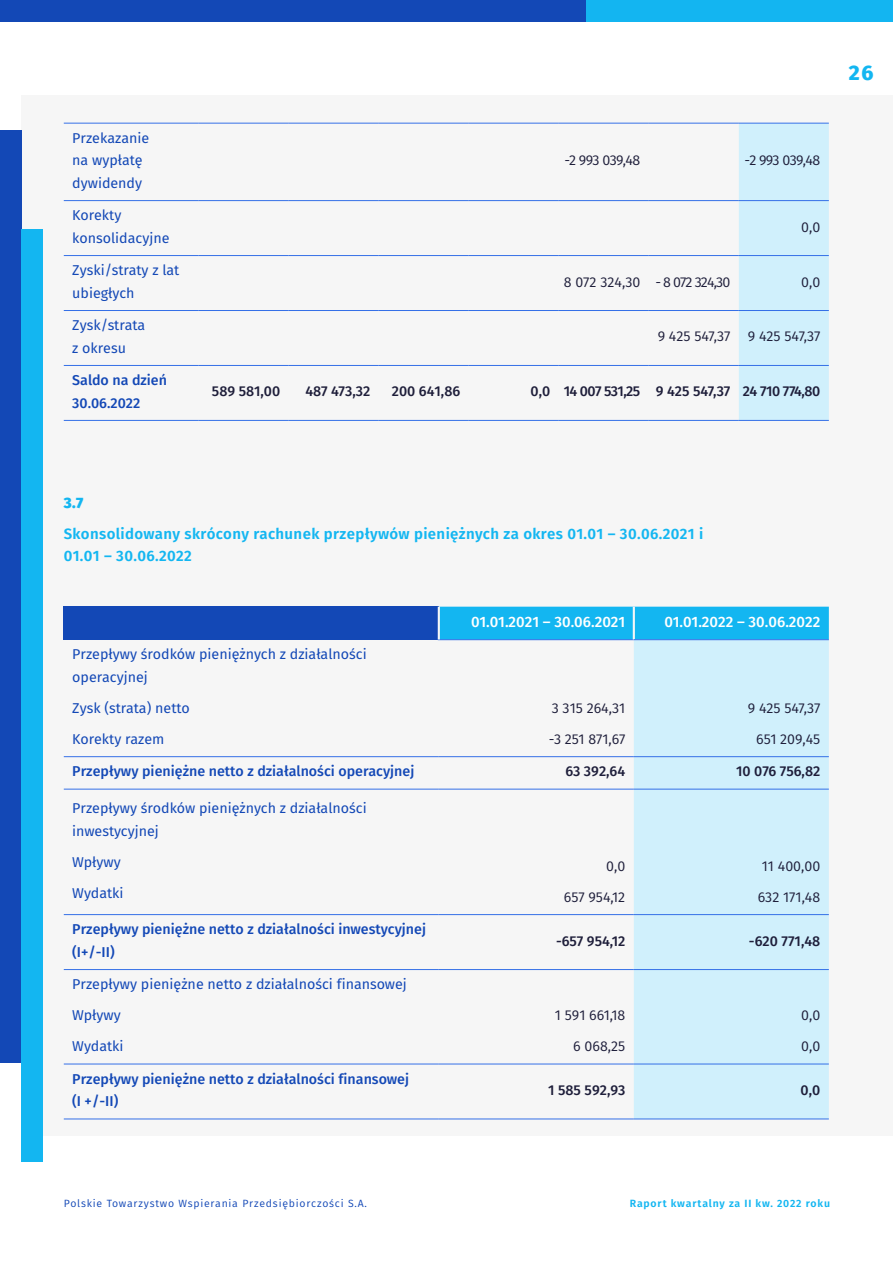
<style>
.page{position:relative;width:893px;height:1263px;background:#fff}
.page>*{position:absolute;margin:0;border:0;box-sizing:border-box;transform-origin:0 0}
.t1{font:800 21px "Fira Sans";color:#13b6f1}
.t2{font:600 15px/22.5px "Fira Sans";letter-spacing:.025em;color:#13b6f1}
.t3{font:500 15px "Fira Sans";color:#fff}
.t4{font:800 15px "Fira Sans";color:#13b6f1}
.t5{font:14.25px/22.5px "Fira Sans";color:#1348b6}
.t6{font:500 14.25px/22.5px "Fira Sans";color:#1348b6}
.t7{font:14.25px/31px "Fira Sans";color:#1e1e3a}
.t8{font:500 14.25px "Fira Sans";color:#1e1e3a}
.t9{font:500 14.25px "Fira Sans";letter-spacing:-.03em;color:#1e1e3a}
.t10{font:14.25px "Fira Sans";letter-spacing:-.03em;color:#1e1e3a}
.t11{font:10.5px "Fira Sans";letter-spacing:.075em;color:#1348b6}
.t12{font:600 10.5px "Fira Sans";letter-spacing:.075em;color:#13b6f1}
</style>
<div class="page">
<div style="left:21px;top:96px;width:872px;height:1040px;background:#f6f6f6"></div>
<div style="left:0;top:130px;width:21px;height:932px;background:#1348b6"></div>
<div style="left:21px;top:230px;width:22px;height:931px;background:#13b6f1"></div>
<div style="left:0;top:0;width:586px;height:21px;background:#1348b6"></div>
<div style="left:586px;top:0;width:307px;height:21px;background:#13b5f1"></div>
<div style="left:739px;top:124px;width:90px;height:296px;background:#d0f0fc"></div>
<hr style="left:64px;top:123px;width:135px;height:1px;background:#3570e7">
<hr style="left:199px;top:123px;width:90px;height:1px;background:#3570e7">
<hr style="left:289px;top:123px;width:90px;height:1px;background:#3570e7">
<hr style="left:379px;top:123px;width:90px;height:1px;background:#3570e7">
<hr style="left:469px;top:123px;width:90px;height:1px;background:#3570e7">
<hr style="left:559px;top:123px;width:90px;height:1px;background:#3570e7">
<hr style="left:649px;top:123px;width:90px;height:1px;background:#3570e7">
<hr style="left:64px;top:200px;width:135px;height:1px;background:#3570e7">
<hr style="left:199px;top:200px;width:90px;height:1px;background:#3570e7">
<hr style="left:289px;top:200px;width:90px;height:1px;background:#3570e7">
<hr style="left:379px;top:200px;width:90px;height:1px;background:#3570e7">
<hr style="left:469px;top:200px;width:90px;height:1px;background:#3570e7">
<hr style="left:559px;top:200px;width:90px;height:1px;background:#3570e7">
<hr style="left:649px;top:200px;width:90px;height:1px;background:#3570e7">
<hr style="left:64px;top:255px;width:135px;height:1px;background:#3570e7">
<hr style="left:199px;top:255px;width:90px;height:1px;background:#3570e7">
<hr style="left:289px;top:255px;width:90px;height:1px;background:#3570e7">
<hr style="left:379px;top:255px;width:90px;height:1px;background:#3570e7">
<hr style="left:469px;top:255px;width:90px;height:1px;background:#3570e7">
<hr style="left:559px;top:255px;width:90px;height:1px;background:#3570e7">
<hr style="left:649px;top:255px;width:90px;height:1px;background:#3570e7">
<hr style="left:64px;top:310px;width:135px;height:1px;background:#3570e7">
<hr style="left:199px;top:310px;width:90px;height:1px;background:#3570e7">
<hr style="left:289px;top:310px;width:90px;height:1px;background:#3570e7">
<hr style="left:379px;top:310px;width:90px;height:1px;background:#3570e7">
<hr style="left:469px;top:310px;width:90px;height:1px;background:#3570e7">
<hr style="left:559px;top:310px;width:90px;height:1px;background:#3570e7">
<hr style="left:649px;top:310px;width:90px;height:1px;background:#3570e7">
<hr style="left:64px;top:365px;width:135px;height:1px;background:#3570e7">
<hr style="left:199px;top:365px;width:90px;height:1px;background:#3570e7">
<hr style="left:289px;top:365px;width:90px;height:1px;background:#3570e7">
<hr style="left:379px;top:365px;width:90px;height:1px;background:#3570e7">
<hr style="left:469px;top:365px;width:90px;height:1px;background:#3570e7">
<hr style="left:559px;top:365px;width:90px;height:1px;background:#3570e7">
<hr style="left:649px;top:365px;width:90px;height:1px;background:#3570e7">
<hr style="left:739px;top:123px;width:90px;height:1px;background:#3570e7">
<hr style="left:739px;top:200px;width:90px;height:1px;background:#3570e7">
<hr style="left:739px;top:255px;width:90px;height:1px;background:#3570e7">
<hr style="left:739px;top:310px;width:90px;height:1px;background:#3570e7">
<hr style="left:739px;top:365px;width:90px;height:1px;background:#3570e7">
<hr style="left:199px;top:420px;width:90px;height:1px;background:#3570e7">
<hr style="left:289px;top:420px;width:90px;height:1px;background:#3570e7">
<hr style="left:379px;top:420px;width:90px;height:1px;background:#3570e7">
<hr style="left:469px;top:420px;width:90px;height:1px;background:#3570e7">
<hr style="left:559px;top:420px;width:90px;height:1px;background:#3570e7">
<hr style="left:649px;top:420px;width:90px;height:1px;background:#3570e7">
<hr style="left:64px;top:420px;width:135px;height:1px;background:#3570e7">
<hr style="left:739px;top:420px;width:90px;height:1px;background:#3570e7">
<div style="left:64px;top:607px;width:375px;height:33px;background:#1348b6"></div>
<div style="left:440px;top:607px;width:389px;height:32px;background:#13b6f1"></div>
<div style="left:634px;top:640px;width:195px;height:479px;background:#d0f0fc"></div>
<hr style="left:438px;top:639px;width:196px;height:1px;background:#3570e7">
<hr style="left:64px;top:756px;width:375px;height:1px;background:#3570e7">
<hr style="left:439px;top:756px;width:195px;height:1px;background:#3570e7">
<hr style="left:64px;top:789px;width:375px;height:1px;background:#3570e7">
<hr style="left:439px;top:789px;width:195px;height:1px;background:#3570e7">
<hr style="left:64px;top:914px;width:375px;height:1px;background:#3570e7">
<hr style="left:439px;top:914px;width:195px;height:1px;background:#3570e7">
<hr style="left:64px;top:969px;width:375px;height:1px;background:#3570e7">
<hr style="left:439px;top:969px;width:195px;height:1px;background:#3570e7">
<hr style="left:64px;top:1064px;width:375px;height:1px;background:#3570e7">
<hr style="left:439px;top:1064px;width:195px;height:1px;background:#3570e7">
<hr style="left:64px;top:1119px;width:375px;height:1px;background:#3570e7">
<hr style="left:634px;top:756px;width:195px;height:1px;background:#3570e7">
<hr style="left:439px;top:1119px;width:195px;height:1px;background:#3570e7">
<hr style="left:438px;top:607px;width:2px;height:32px;background:#f6f6f6">
<hr style="left:633px;top:607px;width:2px;height:32px;background:#f6f6f6">
<hr style="left:634px;top:639px;width:195px;height:1px;background:#3570e7">
<hr style="left:634px;top:789px;width:195px;height:1px;background:#3570e7">
<hr style="left:634px;top:914px;width:195px;height:1px;background:#3570e7">
<hr style="left:634px;top:969px;width:195px;height:1px;background:#3570e7">
<hr style="left:634px;top:1064px;width:195px;height:1px;background:#3570e7">
<hr style="left:634px;top:1119px;width:195px;height:1px;background:#3570e7">
<p class="t5" style="left:72px;top:128px;width:79px">Przekazanie na wypłatę dywidendy</p>
<p class="t5" style="left:72px;top:205px;width:99px">Korekty konsolidacyjne</p>
<p class="t5" style="left:72px;top:260px;width:109px">Zyski/straty z lat ubiegłych</p>
<p class="t5" style="left:72px;top:315px;width:75px">Zysk/strata z okresu</p>
<p class="t6" style="left:72px;top:370px;width:96px">Saldo na dzień<br>30.06.2022</p>
<h1 class="t1" style="left:849px;top:58px;width:26px">26</h1>
<p class="t7" style="left:564px;top:146px;width:77px">-2 993 039,48</p>
<p class="t7" style="left:744px;top:146px;width:77px">-2 993 039,48</p>
<p class="t7" style="left:801px;top:212px;width:21px">0,0</p>
<p class="t10" style="left:564px;top:272px;width:168px">8 072 324,30 - 8 072 324,30</p>
<p class="t7" style="left:801px;top:267px;width:21px">0,0</p>
<p class="t7" style="left:658px;top:322px;width:164px">9 425 547,37 9 425 547,37</p>
<p class="t8" style="left:212px;top:381px;width:70px">589 581,00</p>
<p class="t8" style="left:305px;top:381px;width:66px">487 473,32</p>
<p class="t8" style="left:392px;top:381px;width:70px">200 641,86</p>
<p class="t9" style="left:531px;top:381px;width:291px">0,0 14 007 531,25 9 425 547,37 24 710 774,80</p>
<p class="t4" style="left:64px;top:492px;width:21px">3.7</p>
<p class="t2" style="left:64px;top:523px;width:641px">Skonsolidowany skrócony rachunek przepływów pieniężnych za okres 01.01 – 30.06.2021 i<br>01.01 – 30.06.2022</p>
<p class="t3" style="left:471px;top:611px;width:156px">01.01.2021 – 30.06.2021</p>
<p class="t3" style="left:664px;top:611px;width:157px">01.01.2022 – 30.06.2022</p>
<p class="t5" style="left:72px;top:644px;width:296px">Przepływy środków pieniężnych z działalności operacyjnej</p>
<p class="t5" style="left:72px;top:693px;width:119px;line-height:31px">Zysk (strata) netto<br>Korekty razem</p>
<p class="t7" style="left:549px;top:693px;width:78px">3 315 264,31 -3 251 871,67</p>
<p class="t7" style="left:748px;top:693px;width:74px;text-align:right">9 425 547,37<br>651 209,45</p>
<p class="t6" style="left:72px;top:761px;width:344px">Przepływy pieniężne netto z działalności operacyjnej</p>
<p class="t8" style="left:565px;top:761px;width:61px">63 392,64</p>
<p class="t8" style="left:736px;top:761px;width:86px">10 076 756,82</p>
<p class="t5" style="left:72px;top:798px;width:296px">Przepływy środków pieniężnych z działalności inwestycyjnej</p>
<p class="t5" style="left:72px;top:847px;width:53px;line-height:31px">Wpływy<br>Wydatki</p>
<p class="t7" style="left:564px;top:851px;width:63px;text-align:right">0,0<br>657 954,12</p>
<p class="t7" style="left:758px;top:851px;width:64px">11 400,00<br>632 171,48</p>
<p class="t6" style="left:72px;top:919px;width:355px">Przepływy pieniężne netto z działalności inwestycyjnej (I+/-II)</p>
<p class="t8" style="left:556px;top:930px;width:71px">-657 954,12</p>
<p class="t8" style="left:749px;top:930px;width:73px">-620 771,48</p>
<p class="t5" style="left:72px;top:970px;width:336px;line-height:31px">Przepływy pieniężne netto z działalności finansowej<br>Wpływy<br>Wydatki</p>
<p class="t6" style="left:72px;top:1068px;width:338px">Przepływy pieniężne netto z działalności finansowej (I +/-II)</p>
<p class="t7" style="left:555px;top:1001px;width:72px;text-align:right">1 591 661,18<br>6 068,25</p>
<p class="t7" style="left:801px;top:1001px;width:21px">0,0<br>0,0</p>
<p class="t8" style="left:548px;top:1080px;width:79px">1 585 592,93</p>
<p class="t8" style="left:801px;top:1080px;width:21px">0,0</p>
<p class="t11" style="left:64px;top:1196px;width:305px">Polskie Towarzystwo Wspierania Przedsiębiorczości S.A.</p>
<p class="t12" style="left:630px;top:1196px;width:202px">Raport kwartalny za II kw. 2022 roku</p>
</div>
